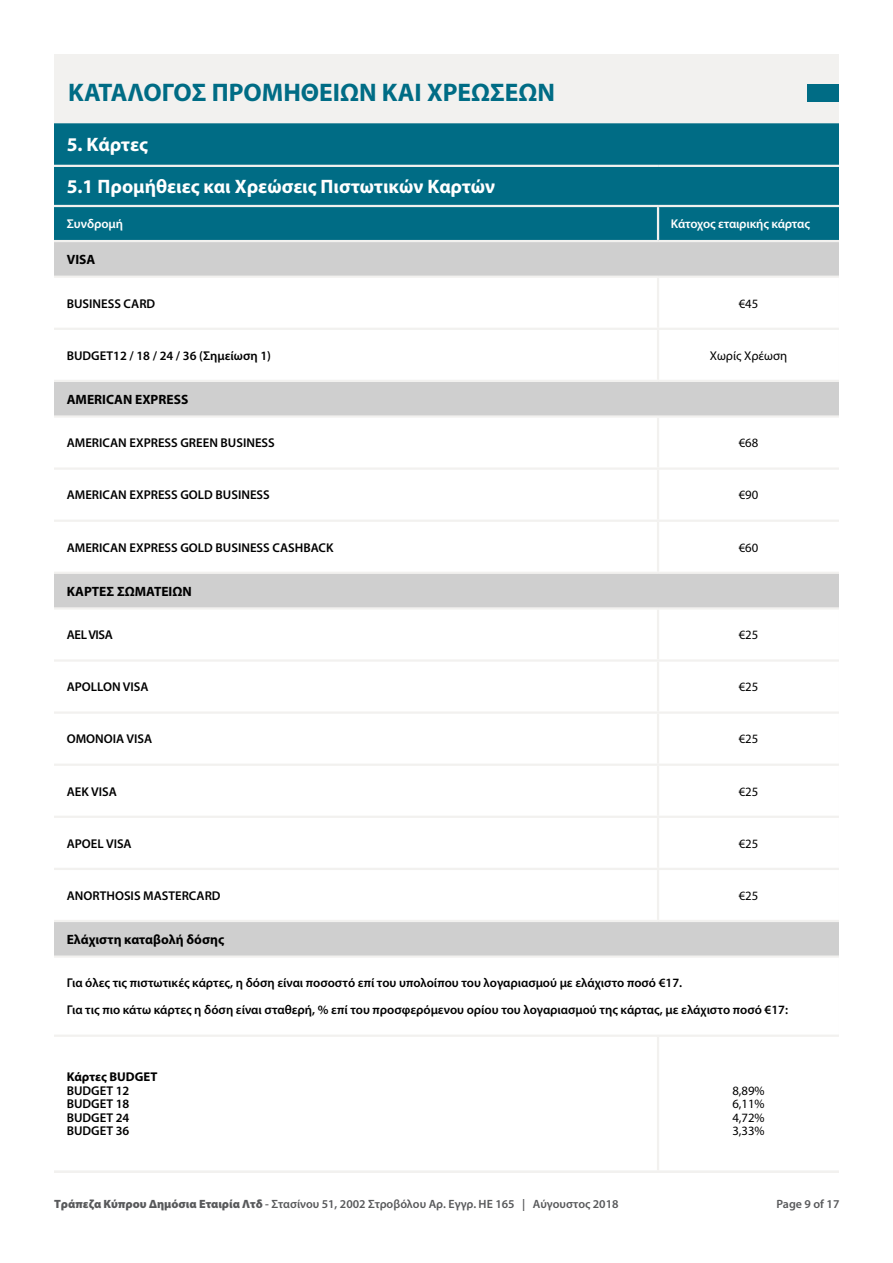
<style>
.page{position:relative;width:893px;height:1263px;background:#fff}
.page>*{position:absolute;margin:0;border:0;box-sizing:border-box;transform-origin:0 0}
.t1{font:700 25.5px "Myriad Pro";color:#006c85}
.t2{font:700 19.5px/42.6px "Myriad Pro";color:#fff}
.t3{font:700 13.5px "Myriad Pro";color:#000}
.t4{font:600 12.75px/13.5px "Myriad Pro";color:#000}
.t5{font:12.75px/13.5px "Myriad Pro";color:#000;text-align:justify}
.t6{font:600 12.75px "Myriad Pro";letter-spacing:-.01em;color:#fff}
.t7{font:700 12.75px "Myriad Pro";color:#000}
.t8{font:600 12px "Myriad Pro";color:#58595b}
.s1{font-weight:900}
</style>
<div class="page">
<div style="left:54px;top:54px;width:785px;height:1118px;background:#f2f1ef"></div>
<div style="left:808px;top:84px;width:31px;height:18px;background:#006c85"></div>
<div style="left:54px;top:123px;width:785px;height:82px;background:#006c85"></div>
<div style="left:54px;top:207px;width:785px;height:33px;background:#006c85"></div>
<div style="left:54px;top:241px;width:785px;height:36px;background:#cfcfcf"></div>
<div style="left:54px;top:278px;width:603px;height:102px;background:#fff"></div>
<div style="left:659px;top:278px;width:180px;height:102px;background:#fff"></div>
<div style="left:54px;top:381px;width:785px;height:35px;background:#cfcfcf"></div>
<div style="left:54px;top:416px;width:604px;height:53px;background:#fff"></div>
<div style="left:658px;top:416px;width:181px;height:53px;background:#fff"></div>
<div style="left:54px;top:469px;width:604px;height:52px;background:#fff"></div>
<div style="left:658px;top:469px;width:181px;height:52px;background:#fff"></div>
<div style="left:54px;top:521px;width:604px;height:52px;background:#fff"></div>
<div style="left:658px;top:521px;width:181px;height:52px;background:#fff"></div>
<div style="left:54px;top:573px;width:785px;height:35px;background:#cfcfcf"></div>
<div style="left:54px;top:610px;width:603px;height:310px;background:#fff"></div>
<div style="left:659px;top:610px;width:180px;height:310px;background:#fff"></div>
<div style="left:54px;top:921px;width:785px;height:35px;background:#cfcfcf"></div>
<div style="left:54px;top:958px;width:785px;height:212px;background:#fff"></div>
<div style="left:658px;top:1036px;width:181px;height:135px;background:#fff"></div>
<hr style="left:54px;top:165px;width:604px;height:2px;background:#f2f1ef">
<hr style="left:658px;top:165px;width:181px;height:2px;background:#f2f1ef">
<hr style="left:657px;top:207px;width:2px;height:33px;background:#f2f1ef">
<hr style="left:54px;top:328px;width:604px;height:2px;background:#f2f1ef">
<hr style="left:658px;top:328px;width:181px;height:2px;background:#f2f1ef">
<hr style="left:54px;top:380px;width:604px;height:2px;background:#f2f1ef">
<hr style="left:658px;top:380px;width:181px;height:2px;background:#f2f1ef">
<hr style="left:54px;top:415px;width:604px;height:3px;background:#f2f1ef">
<hr style="left:658px;top:415px;width:181px;height:3px;background:#f2f1ef">
<hr style="left:657px;top:418px;width:2px;height:49px;background:#f2f1ef">
<hr style="left:54px;top:467px;width:604px;height:3px;background:#f2f1ef">
<hr style="left:658px;top:467px;width:181px;height:3px;background:#f2f1ef">
<hr style="left:657px;top:470px;width:2px;height:50px;background:#f2f1ef">
<hr style="left:54px;top:520px;width:604px;height:2px;background:#f2f1ef">
<hr style="left:658px;top:520px;width:181px;height:2px;background:#f2f1ef">
<hr style="left:657px;top:522px;width:2px;height:50px;background:#f2f1ef">
<hr style="left:54px;top:572px;width:604px;height:2px;background:#f2f1ef">
<hr style="left:658px;top:572px;width:181px;height:2px;background:#f2f1ef">
<hr style="left:54px;top:607px;width:604px;height:2px;background:#f2f1ef">
<hr style="left:658px;top:607px;width:181px;height:2px;background:#f2f1ef">
<hr style="left:54px;top:659px;width:604px;height:3px;background:#f2f1ef">
<hr style="left:658px;top:659px;width:181px;height:3px;background:#f2f1ef">
<hr style="left:54px;top:711px;width:604px;height:3px;background:#f2f1ef">
<hr style="left:658px;top:711px;width:181px;height:3px;background:#f2f1ef">
<hr style="left:54px;top:763px;width:604px;height:3px;background:#f2f1ef">
<hr style="left:658px;top:763px;width:181px;height:3px;background:#f2f1ef">
<hr style="left:54px;top:816px;width:604px;height:2px;background:#f2f1ef">
<hr style="left:658px;top:816px;width:181px;height:2px;background:#f2f1ef">
<hr style="left:54px;top:868px;width:604px;height:2px;background:#f2f1ef">
<hr style="left:658px;top:868px;width:181px;height:2px;background:#f2f1ef">
<hr style="left:54px;top:920px;width:604px;height:2px;background:#f2f1ef">
<hr style="left:658px;top:920px;width:181px;height:2px;background:#f2f1ef">
<hr style="left:54px;top:955px;width:604px;height:3px;background:#f2f1ef">
<hr style="left:658px;top:955px;width:181px;height:3px;background:#f2f1ef">
<hr style="left:54px;top:1034px;width:604px;height:3px;background:#f2f1ef">
<hr style="left:658px;top:1034px;width:181px;height:3px;background:#f2f1ef">
<hr style="left:657px;top:1037px;width:2px;height:133px;background:#f2f1ef">
<hr style="left:54px;top:240px;width:604px;height:2px;background:#f2f1ef">
<hr style="left:658px;top:240px;width:181px;height:2px;background:#f2f1ef">
<hr style="left:54px;top:276px;width:604px;height:2px;background:#f2f1ef">
<hr style="left:658px;top:276px;width:181px;height:2px;background:#f2f1ef">
<hr style="left:658px;top:1170px;width:181px;height:2px;background:#f2f1ef">
<h1 class="t1" style="left:68px;top:76px;width:488px">ΚΑΤΑΛΟΓΟΣ ΠΡΟΜΗΘΕΙΩΝ ΚΑΙ ΧΡΕΩΣΕΩΝ</h1>
<h2 class="t2" style="left:67px;top:122px;width:430px">5. Kάρτες<br>5.1 Προμήθειες και Χρεώσεις Πιστωτικών Καρτών</h2>
<p class="t6" style="left:67px;top:216px;width:58px">Συνδρομή</p>
<p class="t6" style="left:671px;top:216px;width:141px">Κάτοχος εταιρικής κάρτας</p>
<p class="t3" style="left:67px;top:251px;width:30px">VISA</p>
<p class="t4" style="left:67px;top:296px;width:90px">BUSINESS CARD</p>
<p class="t5" style="left:739px;top:296px;width:21px">€45</p>
<p class="t4" style="left:67px;top:348px;width:206px">BUDGET12 / 18 / 24 / 36 (Σημείωση 1)</p>
<p class="t5" style="left:710px;top:348px;width:79px">Χωρίς Χρέωση</p>
<p class="t3" style="left:67px;top:390px;width:123px">AMERICAN EXPRESS</p>
<p class="t4" style="left:67px;top:436px;width:210px">AMERICAN EXPRESS GREEN BUSINESS</p>
<p class="t5" style="left:739px;top:436px;width:21px">€68</p>
<p class="t4" style="left:67px;top:488px;width:205px">AMERICAN EXPRESS GOLD BUSINESS</p>
<p class="t5" style="left:739px;top:488px;width:21px">€90</p>
<p class="t4" style="left:67px;top:540px;width:268px">AMERICAN EXPRESS GOLD BUSINESS CASHBACK</p>
<p class="t5" style="left:739px;top:540px;width:21px">€60</p>
<p class="t3" style="left:67px;top:582px;width:127px">ΚΑΡΤΕΣ ΣΩΜΑΤΕΙΩΝ</p>
<p class="t4" style="left:67px;top:628px;width:48px">AEL VISA</p>
<p class="t5" style="left:739px;top:628px;width:21px">€25</p>
<p class="t4" style="left:67px;top:680px;width:83px">APOLLON VISA</p>
<p class="t5" style="left:739px;top:680px;width:21px">€25</p>
<p class="t4" style="left:67px;top:732px;width:87px">ΟΜΟΝΟΙΑ VISA</p>
<p class="t5" style="left:739px;top:732px;width:21px">€25</p>
<p class="t4" style="left:67px;top:784px;width:52px">AEK VISA</p>
<p class="t5" style="left:739px;top:784px;width:21px">€25</p>
<p class="t4" style="left:67px;top:836px;width:66px">APOEL VISA</p>
<p class="t5" style="left:739px;top:836px;width:21px">€25</p>
<p class="t4" style="left:67px;top:888px;width:155px">ANORTHOSIS MASTERCARD</p>
<p class="t5" style="left:739px;top:888px;width:21px">€25</p>
<p class="t3" style="left:67px;top:930px;width:159px">Ελάχιστη καταβολή δόσης</p>
<p class="t4" style="left:67px;top:969px;width:723px;line-height:27px">Για όλες τις πιστωτικές κάρτες, η δόση είναι ποσοστό επί του υπολοίπου του λογαριασμού με ελάχιστο ποσό €17.<br>Για τις πιο κάτω κάρτες η δόση είναι σταθερή, % επί του προσφερόμενου ορίου του λογαριασμού της κάρτας, με ελάχιστο ποσό €17:</p>
<p class="t7" style="left:67px;top:1069px;width:92px">Κάρτες BUDGET</p>
<p class="t4" style="left:67px;top:1083px;width:64px;text-align:justify">BUDGET 12<br>BUDGET 18<br>BUDGET 24<br>BUDGET 36</p>
<p class="t5" style="left:732px;top:1084px;width:34px">8,89% 6,11% 4,72% 3,33%</p>
<p class="t8" style="left:54px;top:1196px;width:566px"><span class="s1">Τράπεζα Κύπρου Δημόσια Εταιρία Λτδ</span> - Στασίνου 51, 2002 Στροβόλου Αρ. Εγγρ. ΗΕ 165 | Αύγουστος 2018</p>
<p class="t8" style="left:776px;top:1196px;width:64px">Page 9 of 17</p>
</div>
